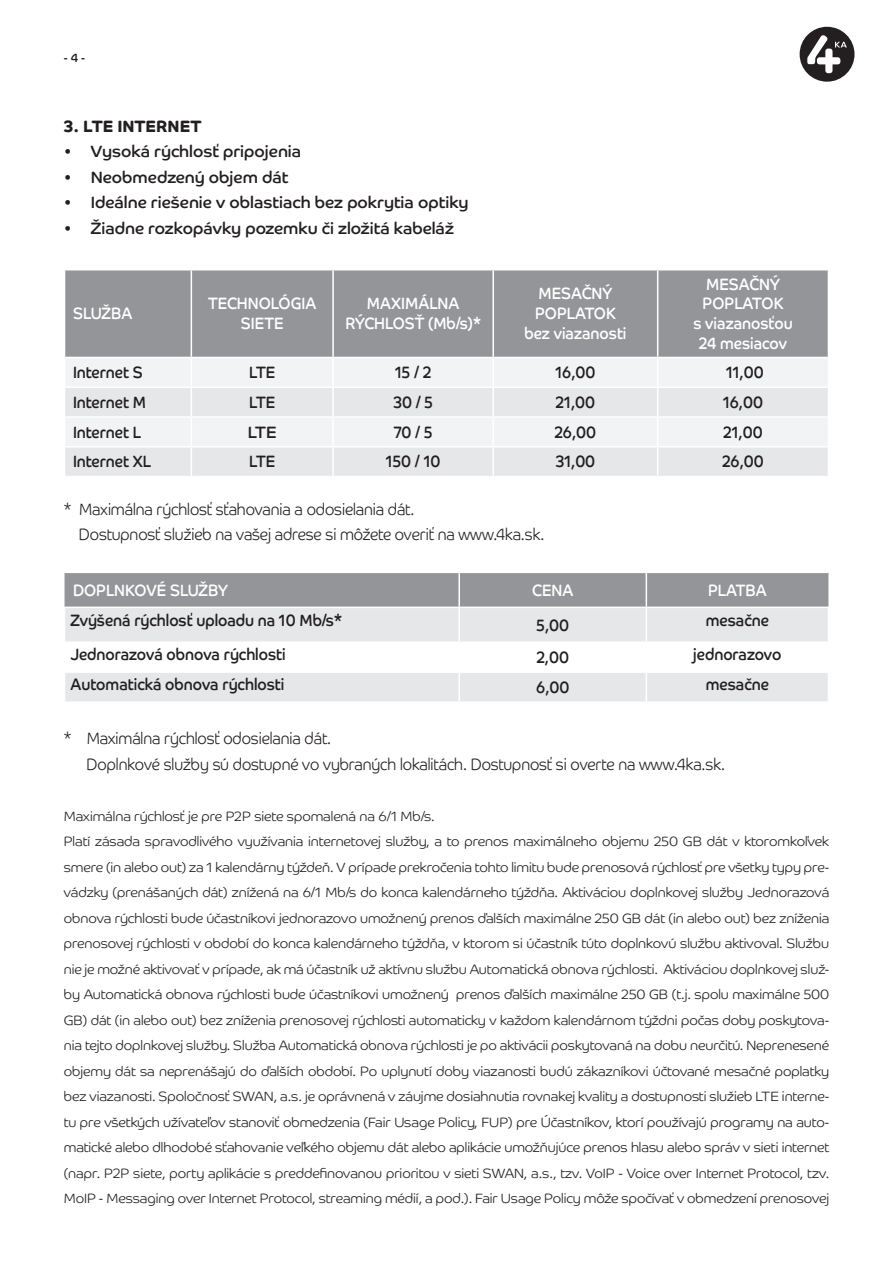
<style>
.page{position:relative;width:893px;height:1263px;background:#fff}
.page>*{position:absolute;margin:0;border:0;box-sizing:border-box;transform-origin:0 0}
.t1{font:16.5px "Co Headline";color:#231f20;scale:.9 1}
.t2{font:300 16.5px "Co Headline";color:#231f20;scale:.9 1}
.t3{font:16.5px "Co Headline";color:#fff;scale:.9 1}
.t4{font:16.5px "Co Headline";color:#231f20}
.t5{font:700 16.5px "Co Headline";color:#231f20}
.t6{font:300 13.5px/25.5px "Co Headline";color:#231f20;text-align:justify}
.t7{font:12px "Co Headline";color:#231f20}
</style>
<div class="page">
<div style="left:800px;top:27px;width:54px;height:55px;background:#231f20;border-radius:50%"></div>
<svg style="left:807px;top:35px;width:40px;height:38px"></svg>
<div style="left:65px;top:270px;width:763px;height:87px;background:#939598"></div>
<div style="left:66px;top:358px;width:761px;height:28px;background:#f2f3f4"></div>
<svg style="left:65px;top:388px;width:763px;height:88px;fill:#e6e7e9"></svg>
<hr style="left:191px;top:270px;width:1px;height:87px;background:#fff">
<hr style="left:332px;top:270px;width:2px;height:87px;background:#fff">
<hr style="left:492px;top:270px;width:2px;height:87px;background:#fff">
<hr style="left:657px;top:270px;width:1px;height:87px;background:#fff">
<hr style="left:332px;top:358px;width:2px;height:28px;background:#fff">
<hr style="left:492px;top:358px;width:2px;height:28px;background:#fff">
<hr style="left:332px;top:388px;width:2px;height:28px;background:#fff">
<hr style="left:492px;top:388px;width:2px;height:28px;background:#fff">
<hr style="left:65px;top:416px;width:126px;height:2px;background:#fff">
<hr style="left:191px;top:416px;width:142px;height:2px;background:#fff">
<hr style="left:333px;top:416px;width:160px;height:2px;background:#fff">
<hr style="left:332px;top:418px;width:2px;height:28px;background:#fff">
<hr style="left:493px;top:416px;width:165px;height:2px;background:#fff">
<hr style="left:492px;top:418px;width:2px;height:28px;background:#fff">
<hr style="left:658px;top:416px;width:170px;height:2px;background:#fff">
<hr style="left:65px;top:446px;width:126px;height:1px;background:#fff">
<hr style="left:191px;top:446px;width:142px;height:1px;background:#fff">
<svg style="left:191px;top:358px;width:1px;height:118px"></svg>
<hr style="left:333px;top:446px;width:160px;height:1px;background:#fff">
<hr style="left:332px;top:447px;width:2px;height:29px;background:#fff">
<hr style="left:493px;top:446px;width:165px;height:1px;background:#fff">
<hr style="left:492px;top:447px;width:2px;height:29px;background:#fff">
<hr style="left:658px;top:446px;width:170px;height:1px;background:#fff">
<svg style="left:657px;top:358px;width:1px;height:118px"></svg>
<div style="left:65px;top:573px;width:763px;height:34px;background:#939598"></div>
<svg style="left:65px;top:608px;width:763px;height:93px;fill:#e6e7e9"></svg>
<hr style="left:458px;top:573px;width:2px;height:34px;background:#fff">
<hr style="left:646px;top:573px;width:1px;height:34px;background:#fff">
<hr style="left:458px;top:608px;width:2px;height:33px;background:#fff">
<hr style="left:646px;top:608px;width:1px;height:33px;background:#fff">
<hr style="left:64px;top:641px;width:395px;height:2px;background:#fff">
<hr style="left:459px;top:641px;width:187px;height:2px;background:#fff">
<hr style="left:458px;top:643px;width:2px;height:28px;background:#fff">
<hr style="left:646px;top:641px;width:183px;height:2px;background:#fff">
<hr style="left:64px;top:671px;width:395px;height:2px;background:#fff">
<hr style="left:459px;top:671px;width:187px;height:2px;background:#fff">
<hr style="left:458px;top:673px;width:2px;height:28px;background:#fff">
<hr style="left:646px;top:671px;width:183px;height:2px;background:#fff">
<svg style="left:646px;top:643px;width:1px;height:58px"></svg>
<p class="t7" style="left:64px;top:51px;width:23px">- 4 -</p>
<p class="t5" style="left:64px;top:116px;width:139px">3. LTE INTERNET</p>
<p class="t4" style="left:64px;top:142px;width:239px">• Vysoká rýchlosť pripojenia</p>
<p class="t4" style="left:64px;top:167px;width:226px">• Neobmedzený objem dát</p>
<p class="t4" style="left:64px;top:193px;width:406px">• Ideálne riešenie v oblastiach bez pokrytia optiky</p>
<p class="t4" style="left:64px;top:219px;width:392px">• Žiadne rozkopávky pozemku či zložitá kabeláž</p>
<p class="t3" style="left:73px;top:304px;width:67px">SLUŽBA</p>
<p class="t3" style="left:208px;top:294px;width:122px">TECHNOLÓGIA</p>
<p class="t3" style="left:241px;top:314px;width:49px">SIETE</p>
<p class="t3" style="left:367px;top:294px;width:104px">MAXIMÁLNA</p>
<p class="t3" style="left:345px;top:314px;width:152px">RÝCHLOSŤ (Mb/s)*</p>
<p class="t3" style="left:538px;top:284px;width:84px">MESAČNÝ</p>
<p class="t3" style="left:535px;top:304px;width:91px">POPLATOK</p>
<p class="t3" style="left:524px;top:324px;width:115px">bez viazanosti</p>
<p class="t3" style="left:706px;top:274px;width:84px">MESAČNÝ</p>
<p class="t3" style="left:703px;top:294px;width:91px">POPLATOK</p>
<p class="t3" style="left:693px;top:314px;width:112px">s viazanosťou</p>
<p class="t3" style="left:699px;top:334px;width:99px">24 mesiacov</p>
<p class="t1" style="left:73px;top:363px;width:79px">Internet S</p>
<p class="t1" style="left:249px;top:363px;width:30px">LTE</p>
<p class="t1" style="left:395px;top:363px;width:42px">15 / 2</p>
<p class="t1" style="left:556px;top:363px;width:46px">16,00</p>
<p class="t1" style="left:726px;top:363px;width:43px">11,00</p>
<p class="t1" style="left:73px;top:392px;width:83px">Internet M</p>
<p class="t1" style="left:249px;top:392px;width:30px">LTE</p>
<p class="t1" style="left:393px;top:392px;width:46px">30 / 5</p>
<p class="t1" style="left:556px;top:392px;width:45px">21,00</p>
<p class="t1" style="left:723px;top:392px;width:46px">16,00</p>
<p class="t1" style="left:73px;top:422px;width:77px">Internet L</p>
<p class="t4" style="left:248px;top:422px;width:30px">LTE</p>
<p class="t1" style="left:394px;top:422px;width:45px">70 / 5</p>
<p class="t1" style="left:555px;top:422px;width:47px">26,00</p>
<p class="t1" style="left:724px;top:422px;width:45px">21,00</p>
<p class="t1" style="left:73px;top:452px;width:88px">Internet XL</p>
<p class="t1" style="left:249px;top:452px;width:30px">LTE</p>
<p class="t1" style="left:386px;top:452px;width:62px">150 / 10</p>
<p class="t1" style="left:556px;top:452px;width:45px">31,00</p>
<p class="t1" style="left:722px;top:452px;width:47px">26,00</p>
<p class="t2" style="left:64px;top:493px;width:391px">* Maximálna rýchlosť sťahovania a odosielania dát.</p>
<p class="t2" style="left:79px;top:519px;width:518px">Dostupnosť služieb na vašej adrese si môžete overiť na www.4ka.sk.</p>
<p class="t3" style="left:73px;top:581px;width:174px">DOPLNKOVÉ SLUŽBY</p>
<p class="t3" style="left:532px;top:581px;width:47px">CENA</p>
<p class="t3" style="left:708px;top:581px;width:67px">PLATBA</p>
<p class="t1" style="left:71px;top:610px;width:303px">Zvýšená rýchlosť uploadu na 10 Mb/s*</p>
<p class="t1" style="left:537px;top:615px;width:38px">5,00</p>
<p class="t1" style="left:706px;top:610px;width:72px">mesačne</p>
<p class="t1" style="left:71px;top:645px;width:241px">Jednorazová obnova rýchlosti</p>
<p class="t1" style="left:537px;top:648px;width:37px">2,00</p>
<p class="t1" style="left:693px;top:645px;width:99px">jednorazovo</p>
<p class="t1" style="left:71px;top:675px;width:239px">Automatická obnova rýchlosti</p>
<p class="t1" style="left:536px;top:678px;width:38px">6,00</p>
<p class="t1" style="left:706px;top:675px;width:72px">mesačne</p>
<p class="t2" style="left:64px;top:723px;width:299px">* Maximálna rýchlosť odosielania dát.</p>
<p class="t2" style="left:87px;top:748px;width:711px">Doplnkové služby sú dostupné vo vybraných lokalitách. Dostupnosť si overte na www.4ka.sk.</p>
<p class="t6" style="left:64px;top:802px;width:372px">Maximálna rýchlosť je pre P2P siete spomalená na 6/1 Mb/s.</p>
<p class="t6" style="left:64px;top:828px;width:767px">Platí zásada spravodlivého využívania internetovej služby, a to prenos maximálneho objemu 250 GB dát v ktoromkoľvek smere (in alebo out) za 1 kalendárny týždeň. V prípade prekročenia tohto limitu bude prenosová rýchlosť pre všetky typy pre&shy;vádzky (prenášaných dát) znížená na 6/1 Mb/s do konca kalendárneho týždňa. Aktiváciou doplnkovej služby Jednorazová obnova rýchlosti bude účastníkovi jednorazovo umožnený prenos ďalších maximálne 250 GB dát (in alebo out) bez zníženia prenosovej rýchlosti v období do konca kalendárneho týždňa, v ktorom si účastník túto doplnkovú službu aktivoval. Službu nie je možné aktivovať v prípade, ak má účastník už aktívnu službu Automatická obnova rýchlosti. Aktiváciou doplnkovej služ&shy;by Automatická obnova rýchlosti bude účastníkovi umožnený prenos ďalších maximálne 250 GB (t.j. spolu maximálne 500<br>GB) dát (in alebo out) bez zníženia prenosovej rýchlosti automaticky v každom kalendárnom týždni počas doby poskytova&shy;nia tejto doplnkovej služby. Služba Automatická obnova rýchlosti je po aktivácii poskytovaná na dobu neurčitú. Neprenesené objemy dát sa neprenášajú do ďalších období. Po uplynutí doby viazanosti budú zákazníkovi účtované mesačné poplatky bez viazanosti. Spoločnosť SWAN, a.s. je oprávnená v záujme dosiahnutia rovnakej kvality a dostupnosti služieb LTE interne&shy;tu pre všetkých užívateľov stanoviť obmedzenia (Fair Usage Policy, FUP) pre Účastníkov, ktorí používajú programy na auto&shy;matické alebo dlhodobé sťahovanie veľkého objemu dát alebo aplikácie umožňujúce prenos hlasu alebo správ v sieti internet (napr. P2P siete, porty aplikácie s preddefinovanou prioritou v sieti SWAN, a.s., tzv. VoIP - Voice over Internet Protocol, tzv.<br>MoIP - Messaging over Internet Protocol, streaming médií, a pod.). Fair Usage Policy môže spočívať v obmedzení prenosovej</p>
</div>
